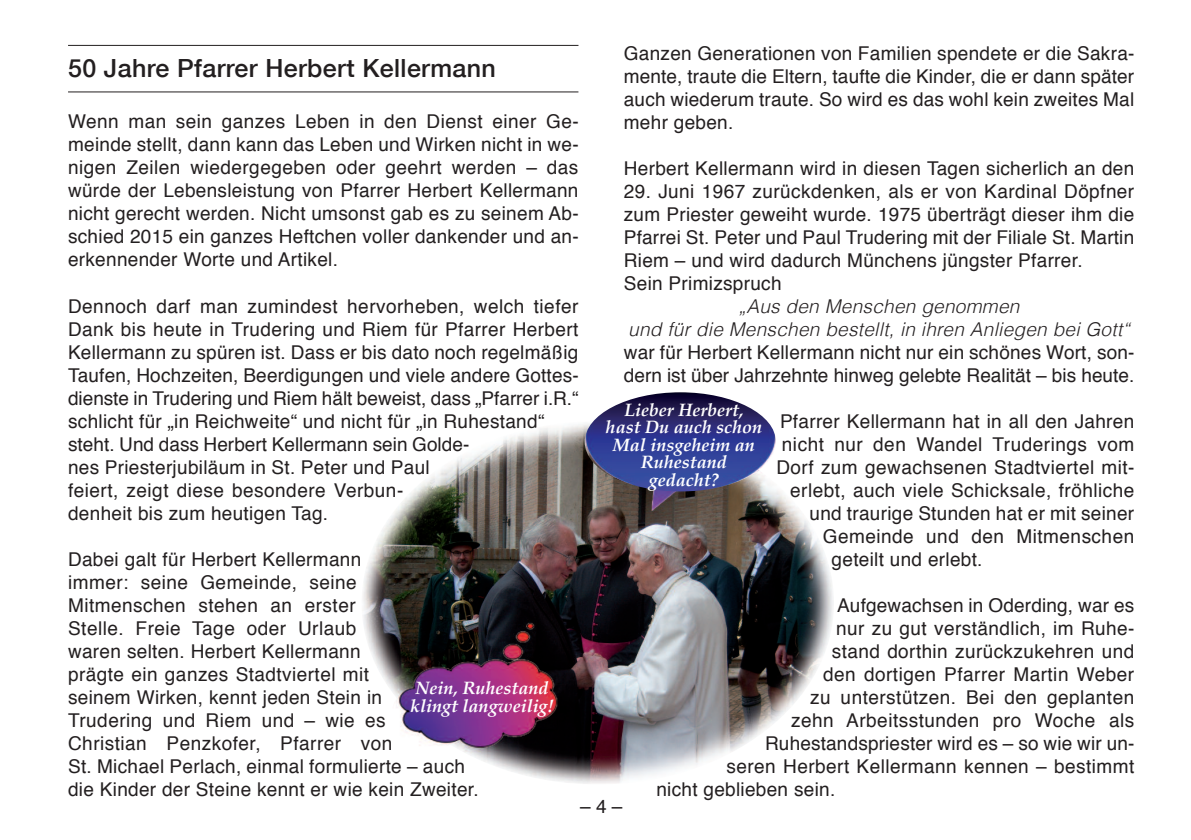
<style>
.page{position:relative;width:1191px;height:840px;background:#fff}
.page>*{position:absolute;margin:0;border:0;box-sizing:border-box;transform-origin:0 0}
.t1{font:500 25px "Helvetica Neue";letter-spacing:.015em;color:#231f20}
.t2{font:19px/23px "Helvetica";letter-spacing:.015em;color:#231f20}
.t3{font:italic 300 19px/23px "Helvetica";letter-spacing:.015em;color:#231f20;text-align:center}
.t4{font:italic 700 18px/17.4px "Palatino";color:#fff;text-align:center}
</style>
<div class="page">
<hr style="left:68px;top:45px;width:510px;height:1px;background:#231f20">
<hr style="left:68px;top:91px;width:510px;height:1px;background:#231f20">
<img style="left:361px;top:421px;width:473px;height:363px;border-radius:50%">
<img style="left:584px;top:392px;width:192px;height:99px;border-radius:50%">
<img style="left:391px;top:680px;width:80px;height:68px;border-radius:50%">
<p class="t2" style="left:624px;top:43px;width:512px;text-align:justify">Ganzen Generationen von Familien spendete er die Sakra&shy;mente, traute die Eltern, taufte die Kinder, die er dann später auch wiederum traute. So wird es das wohl kein zweites Mal mehr geben.</p>
<p class="t2" style="left:624px;top:158px;width:512px">Herbert Kellermann wird in diesen Tagen sicherlich an den</p>
<p class="t2" style="left:624px;top:181px;width:512px">29. Juni 1967 zurückdenken, als er von Kardinal Döpfner zum Priester geweiht wurde. 1975 überträgt dieser ihm die Pfarrei St. Peter und Paul Trudering mit der Filiale St. Martin Riem – und wird dadurch Münchens jüngster Pfarrer.<br>Sein Primizspruch</p>
<p class="t3" style="left:628px;top:296px;width:503px">„Aus den Menschen genommen<br>und für die Menschen bestellt, in ihren Anliegen bei Gott“</p>
<p class="t2" style="left:624px;top:342px;width:512px">war für Herbert Kellermann nicht nur ein schönes Wort, son&shy;dern ist über Jahrzehnte hinweg gelebte Realität – bis heute.</p>
<p class="t2" style="left:780px;top:411px;width:356px">Pfarrer Kellermann hat in all den Jahren</p>
<p class="t2" style="left:782px;top:434px;width:354px">nicht nur den Wandel Truderings vom</p>
<p class="t2" style="left:776px;top:457px;width:359px">Dorf zum gewachsenen Stadtviertel mit-</p>
<p class="t2" style="left:790px;top:480px;width:345px">erlebt, auch viele Schicksale, fröhliche</p>
<p class="t2" style="left:809px;top:503px;width:326px">und traurige Stunden hat er mit seiner</p>
<p class="t2" style="left:822px;top:526px;width:313px">Gemeinde und den Mitmenschen</p>
<p class="t2" style="left:831px;top:549px;width:152px">geteilt und erlebt.</p>
<p class="t2" style="left:837px;top:595px;width:299px">Aufgewachsen in Oderding, war es</p>
<p class="t2" style="left:836px;top:618px;width:300px">nur zu gut verständlich, im Ruhe-</p>
<p class="t2" style="left:832px;top:641px;width:304px">stand dorthin zurückzukehren und</p>
<p class="t2" style="left:823px;top:664px;width:312px">den dortigen Pfarrer Martin Weber</p>
<p class="t2" style="left:810px;top:687px;width:326px">zu unterstützen. Bei den geplanten</p>
<p class="t2" style="left:791px;top:710px;width:345px">zehn Arbeitsstunden pro Woche als</p>
<p class="t2" style="left:765px;top:733px;width:371px">Ruhestandspriester wird es – so wie wir un-</p>
<p class="t2" style="left:726px;top:756px;width:409px">seren Herbert Kellermann kennen – bestimmt</p>
<p class="t2" style="left:656px;top:779px;width:180px">nicht geblieben sein.</p>
<h1 class="t1" style="left:68px;top:53px;width:429px">50 Jahre Pfarrer Herbert Kellermann</h1>
<p class="t2" style="left:68px;top:112px;width:512px;text-align:justify">Wenn man sein ganzes Leben in den Dienst einer Ge&shy;meinde stellt, dann kann das Leben und Wirken nicht in we&shy;nigen Zeilen wiedergegeben oder geehrt werden – das würde der Lebensleistung von Pfarrer Herbert Kellermann nicht gerecht werden. Nicht umsonst gab es zu seinem Ab&shy;schied 2015 ein ganzes Heftchen voller dankender und an&shy;erkennender Worte und Artikel.</p>
<p class="t2" style="left:68px;top:296px;width:512px">Dennoch darf man zumindest hervorheben, welch tiefer Dank bis heute in Trudering und Riem für Pfarrer Herbert Kellermann zu spüren ist. Dass er bis dato noch regelmäßig Taufen, Hochzeiten, Beerdigungen und viele andere Gottes&shy;dienste in Trudering und Riem hält beweist, dass „Pfarrer i.R.“ schlicht für „in Reichweite“ und nicht für „in Ruhestand“ steht. Und dass Herbert Kellermann sein Golde-<br>nes Priesterjubiläum in St. Peter und Paul<br>feiert, zeigt diese besondere Verbun-<br>denheit bis zum heutigen Tag.</p>
<p class="t2" style="left:68px;top:549px;width:412px">Dabei galt für Herbert Kellermann<br>immer: seine Gemeinde, seine Mitmenschen stehen an erster<br>Stelle. Freie Tage oder Urlaub<br>waren selten. Herbert Kellermann<br>prägte ein ganzes Stadtviertel mit<br>seinem Wirken, kennt jeden Stein in<br>Trudering und Riem und – wie es<br>Christian Penzkofer, Pfarrer von<br>St. Michael Perlach, einmal formulierte – auch die Kinder der Steine kennt er wie kein Zweiter.</p>
<p class="t4" style="left:605px;top:401px;width:158px">Lieber Herbert, hast Du auch schon<br>Mal insgeheim an<br>Ruhestand gedacht?</p>
<p class="t4" style="left:410px;top:679px;width:145px;line-height:18px;text-align:left">Nein, Ruhestand klingt langweilig!</p>
<p class="t2" style="left:580px;top:795px;width:44px">–4–</p>
</div>
